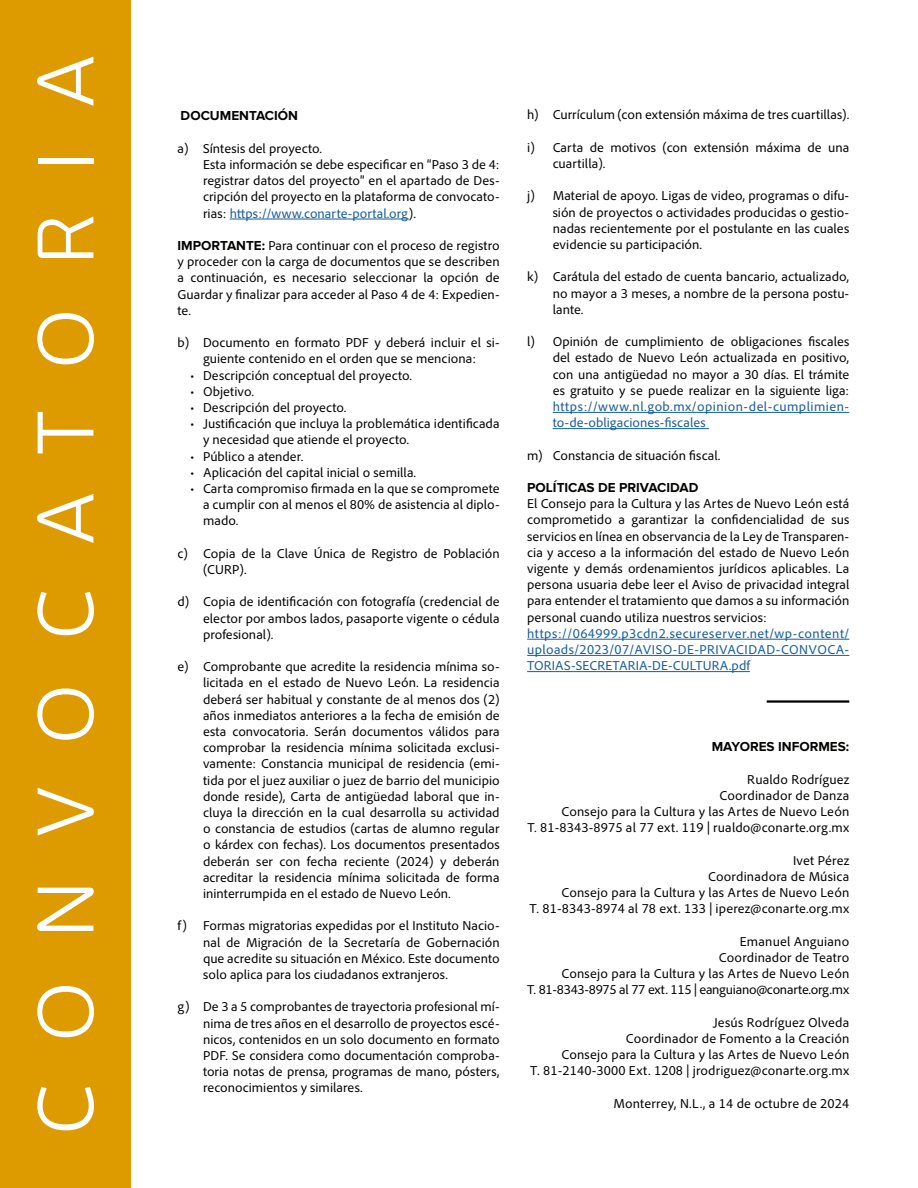
<style>
.page{position:relative;width:918px;height:1188px;background:#fff}
.page>*{position:absolute;margin:0;border:0;box-sizing:border-box;transform-origin:0 0}
.t1{font:75px "New June";letter-spacing:.6em;color:#fff}
.t2{font:13.5px/16.2px "Adobe Clean";letter-spacing:.005em;color:#040503;text-align:justify}
.t3{font:13.5px/16.2px "Adobe Clean";letter-spacing:.01em;color:#175d9e;text-align:justify}
.t4{font:700 13.5px "Proxima Nova";color:#040503}
.t5{font:13.5px "Adobe Clean";letter-spacing:-.02em;color:#040503}
.s1{color:#175d9e}
.s2{font-family:"Proxima Nova";font-weight:700}
</style>
<div class="page">
<div style="left:0;top:0;width:131px;height:1188px;background:#de9b00"></div>
<hr style="left:230px;top:219px;width:179px;height:1px;background:#175d9e">
<hr style="left:553px;top:412px;width:296px;height:1px;background:#175d9e">
<hr style="left:553px;top:428px;width:156px;height:1px;background:#175d9e">
<hr style="left:527px;top:639px;width:322px;height:1px;background:#175d9e">
<hr style="left:527px;top:655px;width:322px;height:1px;background:#175d9e">
<hr style="left:527px;top:671px;width:223px;height:1px;background:#175d9e">
<hr style="left:767px;top:700px;width:82px;height:3px;background:#000">
<p class="t1" style="left:22px;top:1134px;width:1081px;rotate:-90deg">CONVOCATORIA</p>
<p class="t4" style="left:181px;top:108px;width:119px">DOCUMENTACIÓN</p>
<p class="t2" style="left:178px;top:140px;width:146px">a) Síntesis del proyecto.</p>
<p class="t2" style="left:203px;top:156px;width:298px">Esta información se debe especificar en “Paso 3 de 4: registrar datos del proyecto” en el apartado de Des&shy;cripción del proyecto en la plataforma de convocato&shy;rias: <span class="s1">https://www.conarte-portal.org</span>).</p>
<p class="t2" style="left:178px;top:237px;width:324px"><span class="s2">IMPORTANTE:</span> Para continuar con el proceso de registro y proceder con la carga de documentos que se describen a continuación, es necesario seleccionar la opción de Guardar y finalizar para acceder al Paso 4 de 4: Expedien&shy;te.</p>
<p class="t2" style="left:178px;top:334px;width:324px;text-align:center">b) Documento en formato PDF y deberá incluir el si&shy;guiente contenido en el orden que se menciona:</p>
<p class="t2" style="left:190px;top:367px;width:224px">• Descripción conceptual del proyecto.</p>
<p class="t2" style="left:190px;top:383px;width:66px">• Objetivo.</p>
<p class="t2" style="left:190px;top:399px;width:158px">• Descripción del proyecto.</p>
<p class="t2" style="left:203px;top:415px;width:298px;text-indent:-13px">• Justificación que incluya la problemática identificada y necesidad que atiende el proyecto.</p>
<p class="t2" style="left:190px;top:448px;width:115px">• Público a atender.</p>
<p class="t2" style="left:190px;top:464px;width:228px">• Aplicación del capital inicial o semilla.</p>
<p class="t2" style="left:203px;top:480px;width:298px;text-indent:-13px">• Carta compromiso firmada en la que se compromete a cumplir con al menos el 80% de asistencia al diplo&shy;mado.</p>
<p class="t2" style="left:203px;top:545px;width:298px;text-indent:-26px">c) Copia de la Clave Única de Registro de Población (CURP).</p>
<p class="t2" style="left:203px;top:594px;width:298px;text-indent:-26px">d) Copia de identificación con fotografía (credencial de elector por ambos lados, pasaporte vigente o cédula profesional).</p>
<p class="t2" style="left:203px;top:658px;width:298px;text-indent:-26px">e) Comprobante que acredite la residencia mínima so&shy;licitada en el estado de Nuevo León. La residencia deberá ser habitual y constante de al menos dos (2) años inmediatos anteriores a la fecha de emisión de esta convocatoria. Serán documentos válidos para comprobar la residencia mínima solicitada exclusi&shy;vamente: Constancia municipal de residencia (emi&shy;tida por el juez auxiliar o juez de barrio del municipio donde reside), Carta de antigüedad laboral que in&shy;cluya la dirección en la cual desarrolla su actividad o constancia de estudios (cartas de alumno regular o kárdex con fechas). Los documentos presentados deberán ser con fecha reciente (2024) y deberán acreditar la residencia mínima solicitada de forma ininterrumpida en el estado de Nuevo León.</p>
<p class="t2" style="left:203px;top:918px;width:298px;text-indent:-26px">f) Formas migratorias expedidas por el Instituto Nacio&shy;nal de Migración de la Secretaría de Gobernación que acredite su situación en México. Este documento solo aplica para los ciudadanos extranjeros.</p>
<p class="t2" style="left:203px;top:999px;width:298px;text-indent:-26px">g) De 3 a 5 comprobantes de trayectoria profesional mí&shy;nima de tres años en el desarrollo de proyectos escé&shy;nicos, contenidos en un solo documento en formato PDF. Se considera como documentación comproba&shy;toria notas de prensa, programas de mano, pósters, reconocimientos y similares.</p>
<p class="t2" style="left:527px;top:107px;width:324px">h) Currículum (con extensión máxima de tres cuartillas).</p>
<p class="t2" style="left:553px;top:139px;width:298px;text-indent:-26px">i) Carta de motivos (con extensión máxima de una cuartilla).</p>
<p class="t2" style="left:553px;top:188px;width:298px;text-indent:-26px">j) Material de apoyo. Ligas de video, programas o difu&shy;sión de proyectos o actividades producidas o gestio&shy;nadas recientemente por el postulante en las cuales evidencie su participación.</p>
<p class="t2" style="left:553px;top:269px;width:298px;text-indent:-26px">k) Carátula del estado de cuenta bancario, actualizado, no mayor a 3 meses, a nombre de la persona postu&shy;lante.</p>
<p class="t2" style="left:553px;top:333px;width:298px;text-indent:-26px">l) Opinión de cumplimiento de obligaciones fiscales del estado de Nuevo León actualizada en positivo, con una antigüedad no mayor a 30 días. El trámite es gratuito y se puede realizar en la siguiente liga: <span class="s1">https://www.nl.gob.mx/opinion-del-cumplimien&shy;to-de-obligaciones-fiscales</span></p>
<p class="t2" style="left:527px;top:447px;width:195px">m) Constancia de situación fiscal.</p>
<p class="t4" style="left:527px;top:480px;width:173px">POLÍTICAS DE PRIVACIDAD</p>
<p class="t2" style="left:527px;top:495px;width:324px">El Consejo para la Cultura y las Artes de Nuevo León está comprometido a garantizar la confidencialidad de sus servicios en línea en observancia de la Ley de Transparen&shy;cia y acceso a la información del estado de Nuevo León vigente y demás ordenamientos jurídicos aplicables. La persona usuaria debe leer el Aviso de privacidad integral para entender el tratamiento que damos a su información personal cuando utiliza nuestros servicios:</p>
<p class="t3" style="left:527px;top:625px;width:324px">https://064999.p3cdn2.secureserver.net/wp-content/ uploads/2023/07/AVISO-DE-PRIVACIDAD-CONVOCA-TORIAS-SECRETARIA-DE-CULTURA.pdf</p>
<p class="t4" style="left:712px;top:739px;width:139px">MAYORES INFORMES:</p>
<p class="t2" style="left:747px;top:771px;width:104px">Rualdo Rodríguez</p>
<p class="t2" style="left:720px;top:787px;width:131px">Coordinador de Danza</p>
<p class="t2" style="left:561px;top:803px;width:289px">Consejo para la Cultura y las Artes de Nuevo León</p>
<p class="t2" style="left:527px;top:819px;width:323px">T. 81-8343-8975 al 77 ext. 119 | rualdo@conarte.org.mx</p>
<p class="t2" style="left:793px;top:852px;width:58px">Ivet Pérez</p>
<p class="t2" style="left:708px;top:868px;width:143px">Coordinadora de Música</p>
<p class="t2" style="left:561px;top:884px;width:289px">Consejo para la Cultura y las Artes de Nuevo León</p>
<p class="t2" style="left:530px;top:900px;width:321px">T. 81-8343-8974 al 78 ext. 133 | iperez@conarte.org.mx</p>
<p class="t2" style="left:740px;top:933px;width:111px">Emanuel Anguiano</p>
<p class="t2" style="left:719px;top:949px;width:132px">Coordinador de Teatro</p>
<p class="t2" style="left:561px;top:965px;width:289px">Consejo para la Cultura y las Artes de Nuevo León</p>
<p class="t5" style="left:527px;top:982px;width:324px">T. 81-8343-8975 al 77 ext. 115 | eanguiano@conarte.org.mx</p>
<p class="t2" style="left:713px;top:1014px;width:138px">Jesús Rodríguez Olveda</p>
<p class="t2" style="left:626px;top:1030px;width:225px">Coordinador de Fomento a la Creación</p>
<p class="t2" style="left:561px;top:1046px;width:289px">Consejo para la Cultura y las Artes de Nuevo León</p>
<p class="t2" style="left:530px;top:1062px;width:321px">T. 81-2140-3000 Ext. 1208 | jrodriguez@conarte.org.mx</p>
<p class="t2" style="left:613px;top:1095px;width:237px">Monterrey, N.L., a 14 de octubre de 2024</p>
</div>
